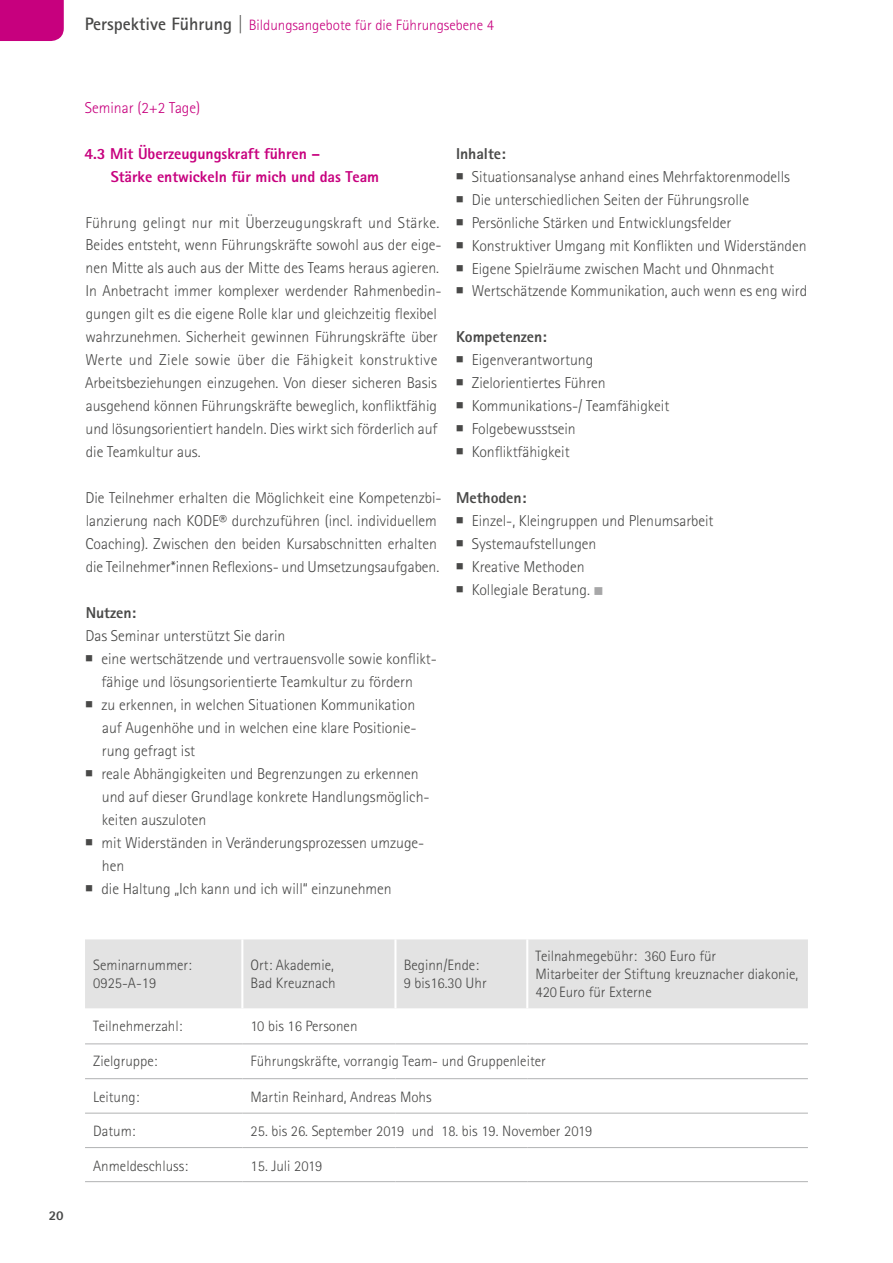
<style>
.page{position:relative;width:893px;height:1263px;background:#fff}
.page>*{position:absolute;margin:0;border:0;box-sizing:border-box;transform-origin:0 0}
.t1{font:300 15.75px/23px "Rotis Sans Serif Pro";letter-spacing:-.005em;color:#494948}
.t2{font:800 15.75px/23px "Rotis Sans Serif Pro";letter-spacing:-.005em;color:#c7007e}
.t3{font:800 15.75px "Rotis Sans Serif Pro";letter-spacing:-.005em;color:#494948}
.t4{font:300 15.75px "Rotis Sans Serif Pro";letter-spacing:-.005em;color:#c7007e}
.t5{font:300 15px/18px "Rotis Sans Serif Pro";color:#494948}
.t6{font:300 15px "Rotis Sans Serif Pro";color:#c7007e}
.t7{font:800 13.5px "Rotis Sans Serif Pro";color:#474848}
.s1{font-weight:700;font-size:18px;color:#494948}
.s2{color:#a7a7a8}
</style>
<div class="page">
<div style="left:0;top:0;width:64px;height:41px;background:#c7007e"></div>
<div style="left:85px;top:939px;width:723px;height:69px;background:#e3e3e3"></div>
<hr style="left:241px;top:939px;width:2px;height:69px;background:#fff">
<hr style="left:394px;top:939px;width:2px;height:69px;background:#fff">
<hr style="left:526px;top:939px;width:2px;height:69px;background:#fff">
<hr style="left:85px;top:1043px;width:157px;height:1px;background:#b1b2b3">
<hr style="left:85px;top:1078px;width:157px;height:1px;background:#b1b2b3">
<hr style="left:242px;top:1043px;width:153px;height:1px;background:#b1b2b3">
<hr style="left:395px;top:1043px;width:132px;height:1px;background:#b1b2b3">
<hr style="left:527px;top:1043px;width:281px;height:1px;background:#b1b2b3">
<hr style="left:242px;top:1078px;width:153px;height:1px;background:#b1b2b3">
<hr style="left:395px;top:1078px;width:132px;height:1px;background:#b1b2b3">
<hr style="left:527px;top:1078px;width:281px;height:1px;background:#b1b2b3">
<hr style="left:85px;top:1113px;width:157px;height:1px;background:#b1b2b3">
<hr style="left:242px;top:1113px;width:153px;height:1px;background:#b1b2b3">
<hr style="left:395px;top:1113px;width:132px;height:1px;background:#b1b2b3">
<hr style="left:527px;top:1113px;width:281px;height:1px;background:#b1b2b3">
<hr style="left:85px;top:1147px;width:157px;height:1px;background:#b1b2b3">
<hr style="left:85px;top:1181px;width:157px;height:1px;background:#b1b2b3">
<hr style="left:242px;top:1147px;width:153px;height:1px;background:#b1b2b3">
<hr style="left:395px;top:1147px;width:132px;height:1px;background:#b1b2b3">
<hr style="left:527px;top:1147px;width:281px;height:1px;background:#b1b2b3">
<hr style="left:242px;top:1181px;width:153px;height:1px;background:#b1b2b3">
<hr style="left:395px;top:1181px;width:132px;height:1px;background:#b1b2b3">
<hr style="left:527px;top:1181px;width:281px;height:1px;background:#b1b2b3">
<p class="t6" style="left:85px;top:16px;width:411px"><span class="s1">Perspektive Führung |</span> Bildungsangebote für die Führungsebene 4</p>
<p class="t7" style="left:49px;top:1207px;width:17px">20</p>
<p class="t4" style="left:85px;top:98px;width:117px">Seminar (2+2 Tage)</p>
<p class="t2" style="left:111px;top:142px;width:270px;text-indent:-26px">4.3 Mit Überzeugungskraft führen –<br>Stärke entwickeln für mich und das Team</p>
<p class="t1" style="left:85px;top:211px;width:358px">Führung gelingt nur mit Überzeugungskraft und Stärke.<br>Beides entsteht, wenn Führungskräfte sowohl aus der eige&shy;nen Mitte als auch aus der Mitte des Teams heraus agieren.<br>In Anbetracht immer komplexer werdender Rahmenbedin&shy;gungen gilt es die eigene Rolle klar und gleichzeitig flexibel wahrzunehmen. Sicherheit gewinnen Führungskräfte über Werte und Ziele sowie über die Fähigkeit konstruktive Arbeitsbeziehungen einzugehen. Von dieser sicheren Basis ausgehend können Führungskräfte beweglich, konfliktfähig und lösungsorientiert handeln. Dies wirkt sich förderlich auf die Teamkultur aus.</p>
<p class="t1" style="left:85px;top:486px;width:358px">Die Teilnehmer erhalten die Möglichkeit eine Kompetenzbi&shy;lanzierung nach KODE® durchzuführen (incl. individuellem Coaching). Zwischen den beiden Kursabschnitten erhalten die Teilnehmer*innen Reflexions- und Umsetzungsaufgaben.</p>
<p class="t3" style="left:86px;top:603px;width:52px">Nutzen:</p>
<p class="t1" style="left:85px;top:624px;width:202px">Das Seminar unterstützt Sie darin</p>
<p class="t1" style="left:85px;top:647px;width:354px;text-align:center">○ eine wertschätzende und vertrauensvolle sowie konflikt&shy;fähige und lösungsorientierte Teamkultur zu fördern</p>
<p class="t1" style="left:102px;top:693px;width:316px;text-align:justify;text-indent:-17px">○ zu erkennen, in welchen Situationen Kommunikation auf Augenhöhe und in welchen eine klare Positionie&shy;rung gefragt ist</p>
<p class="t1" style="left:102px;top:762px;width:329px;text-indent:-17px">○ reale Abhängigkeiten und Begrenzungen zu erkennen und auf dieser Grundlage konkrete Handlungsmöglich&shy;keiten auszuloten</p>
<p class="t1" style="left:102px;top:831px;width:324px;text-indent:-17px">○ mit Widerständen in Veränderungsprozessen umzuge&shy;hen</p>
<p class="t1" style="left:85px;top:877px;width:308px">○ die Haltung „Ich kann und ich will“ einzunehmen</p>
<p class="t3" style="left:456px;top:143px;width:51px">Inhalte:</p>
<p class="t1" style="left:455px;top:165px;width:336px">○ Situationsanalyse anhand eines Mehrfaktorenmodells</p>
<p class="t1" style="left:455px;top:188px;width:295px">○ Die unterschiedlichen Seiten der Führungsrolle</p>
<p class="t1" style="left:455px;top:211px;width:278px">○ Persönliche Stärken und Entwicklungsfelder</p>
<p class="t1" style="left:455px;top:234px;width:353px">○ Konstruktiver Umgang mit Konflikten und Widerständen</p>
<p class="t1" style="left:455px;top:257px;width:320px">○ Eigene Spielräume zwischen Macht und Ohnmacht</p>
<p class="t1" style="left:455px;top:280px;width:354px">○ Wertschätzende Kommunikation, auch wenn es eng wird</p>
<p class="t3" style="left:456px;top:327px;width:92px">Kompetenzen:</p>
<p class="t1" style="left:455px;top:349px;width:139px">○ Eigenverantwortung</p>
<p class="t1" style="left:455px;top:372px;width:152px">○ Zielorientiertes Führen</p>
<p class="t1" style="left:455px;top:395px;width:215px">○ Kommunikations-/ Teamfähigkeit</p>
<p class="t1" style="left:455px;top:418px;width:122px">○ Folgebewusstsein</p>
<p class="t1" style="left:455px;top:441px;width:116px">○ Konfliktfähigkeit</p>
<p class="t3" style="left:456px;top:488px;width:72px">Methoden:</p>
<p class="t1" style="left:455px;top:509px;width:260px">○ Einzel-, Kleingruppen und Plenumsarbeit</p>
<p class="t1" style="left:455px;top:532px;width:143px">○ Systemaufstellungen</p>
<p class="t1" style="left:455px;top:555px;width:131px">○ Kreative Methoden</p>
<p class="t1" style="left:455px;top:578px;width:150px">○ Kollegiale Beratung. <span class="s2">■</span></p>
<p class="t5" style="left:93px;top:956px;width:100px">Seminarnummer:<br>0925-A-19</p>
<p class="t5" style="left:251px;top:956px;width:86px">Ort: Akademie,<br>Bad Kreuznach</p>
<p class="t5" style="left:404px;top:956px;width:85px">Beginn/Ende:<br>9 bis16.30 Uhr</p>
<p class="t5" style="left:535px;top:947px;width:264px">Teilnahmegebühr: 360 Euro für<br>Mitarbeiter der Stiftung kreuznacher diakonie,<br>420 Euro für Externe</p>
<p class="t5" style="left:93px;top:1017px;width:91px">Teilnehmerzahl:</p>
<p class="t5" style="left:251px;top:1017px;width:108px">10 bis 16 Personen</p>
<p class="t5" style="left:93px;top:1052px;width:66px">Zielgruppe:</p>
<p class="t5" style="left:251px;top:1052px;width:297px">Führungskräfte, vorrangig Team- und Gruppenleiter</p>
<p class="t5" style="left:93px;top:1088px;width:48px">Leitung:</p>
<p class="t5" style="left:251px;top:1088px;width:183px">Martin Reinhard, Andreas Mohs</p>
<p class="t5" style="left:93px;top:1122px;width:44px">Datum:</p>
<p class="t5" style="left:251px;top:1122px;width:343px">25. bis 26. September 2019 und 18. bis 19. November 2019</p>
<p class="t5" style="left:93px;top:1157px;width:96px">Anmeldeschluss:</p>
<p class="t5" style="left:251px;top:1157px;width:73px">15. Juli 2019</p>
</div>
